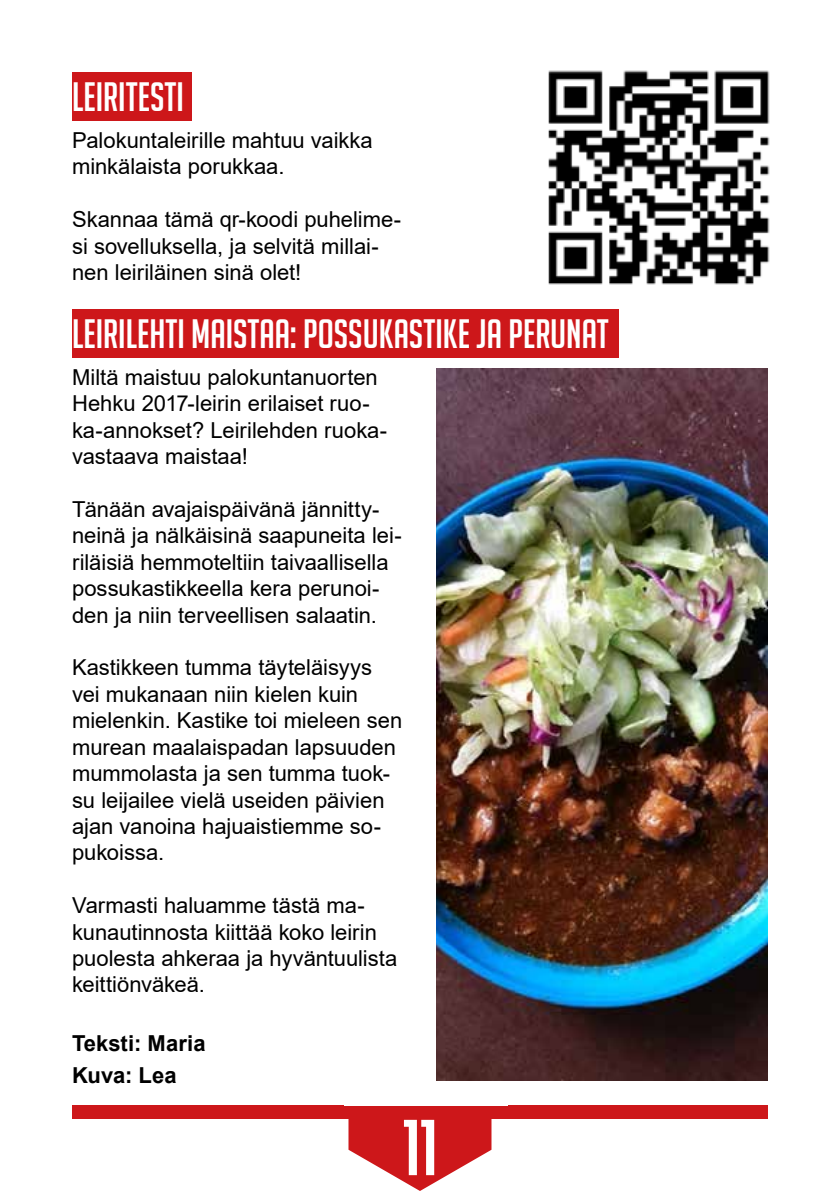
<style>
.page{position:relative;width:840px;height:1191px;background:#fff}
.page>*{position:absolute;margin:0;border:0;box-sizing:border-box;transform-origin:0 0}
.t1{font:70px "Kenyan Coffee Rg";color:#fff}
.t2{font:40px "Big Noodle Titling";color:#fff}
.t3{font:22px/26.4px "Arial";letter-spacing:-.005em;color:#000}
.t4{font:700 22px/32px "Arial";letter-spacing:.005em;color:#000}
</style>
<div class="page">
<div style="left:72px;top:1106px;width:695px;height:13px;background:#cd171a"></div>
<svg style="left:348px;top:1119px;width:143px;height:72px"></svg>
<div style="left:72px;top:72px;width:119px;height:49px;background:#cd171a"></div>
<div style="left:72px;top:309px;width:546px;height:48px;background:#cd171a"></div>
<img style="left:548px;top:70px;width:222px;height:215px">
<img style="left:436px;top:369px;width:331px;height:711px">
<h2 class="t2" style="left:72px;top:75px;width:113px">LEIRITESTI</h2>
<p class="t3" style="left:72px;top:127px;width:302px">Palokuntaleirille mahtuu vaikka minkälaista porukkaa.</p>
<p class="t3" style="left:72px;top:206px;width:330px">Skannaa tämä qr-koodi puhelime&shy;si sovelluksella, ja selvitä millai&shy;nen leiriläinen sinä olet!</p>
<h2 class="t2" style="left:72px;top:312px;width:538px">LEIRILEHTI MAISTAA: POSSUKASTIKE JA PERUNAT</h2>
<p class="t3" style="left:72px;top:364px;width:316px">Miltä maistuu palokuntanuorten<br>Hehku 2017-leirin erilaiset ruo&shy;ka-annokset? Leirilehden ruoka&shy;vastaava maistaa!</p>
<p class="t3" style="left:72px;top:496px;width:331px">Tänään avajaispäivänä jännitty&shy;neinä ja nälkäisinä saapuneita lei&shy;riläisiä hemmoteltiin taivaallisella possukastikkeella kera perunoi&shy;den ja niin terveellisen salaatin.</p>
<p class="t3" style="left:72px;top:654px;width:331px">Kastikkeen tumma täyteläisyys vei mukanaan niin kielen kuin mielenkin. Kastike toi mieleen sen murean maalaispadan lapsuuden mummolasta ja sen tumma tuok&shy;su leijailee vielä useiden päivien ajan vanoina hajuaistiemme so&shy;pukoissa.</p>
<p class="t3" style="left:72px;top:892px;width:326px">Varmasti haluamme tästä ma&shy;kunautinnosta kiittää koko leirin puolesta ahkeraa ja hyväntuulista keittiönväkeä.</p>
<p class="t4" style="left:72px;top:1027px;width:135px">Teksti: Maria<br>Kuva: Lea</p>
<h1 class="t1" style="left:402px;top:1105px;width:36px">11</h1>
</div>
